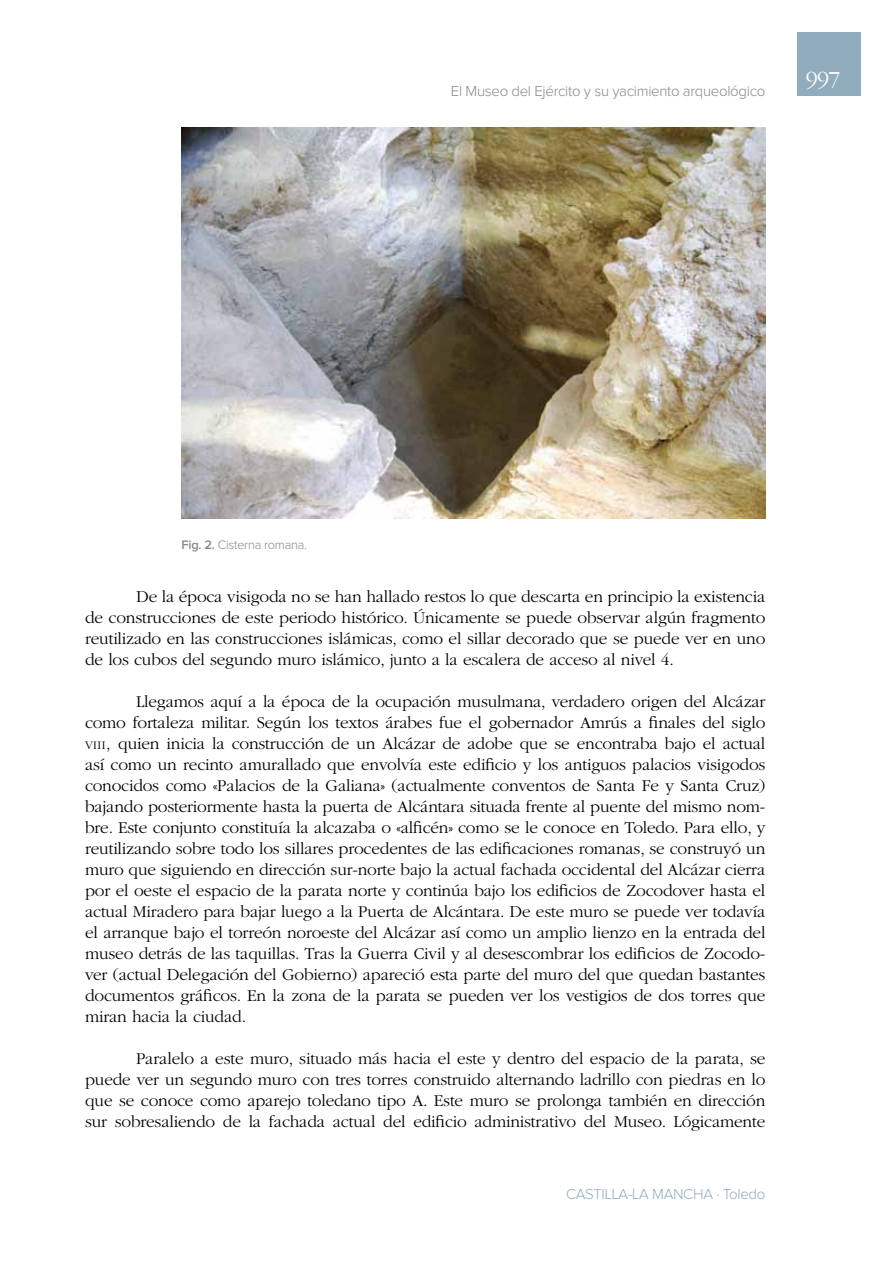
<style>
.page{position:relative;width:893px;height:1263px;background:#fff}
.page>*{position:absolute;margin:0;border:0;box-sizing:border-box;transform-origin:0 0}
.t1{font:300 24px "ITC Garamond Std";color:#fff}
.t2{font:300 17.25px/21px "ITC Garamond Std";letter-spacing:-.01em;color:#000;text-align:justify}
.t3{font:300 15px "Proxima Nova";letter-spacing:-.02em;color:#87888a}
.t4{font:300 15px "Proxima Nova";letter-spacing:-.02em;color:#91acbc}
.t5{font:300 12.75px "Proxima Nova";color:#87888a}
.s1{font-weight:600}
.s2{font-size:12.15px}
.s3{font-style:inherit}
</style>
<div class="page">
<div style="left:797px;top:32px;width:64px;height:64px;background:#91acbc"></div>
<img style="left:182px;top:128px;width:583px;height:390px">
<p class="t3" style="left:451px;top:84px;width:316px">El Museo del Ejército y su yacimiento arqueológico</p>
<h1 class="t1" style="left:806px;top:67px;width:36px">997</h1>
<p class="t5" style="left:182px;top:539px;width:127px"><span class="s1">Fig. 2.</span> Cisterna romana.</p>
<p class="t2" style="left:85px;top:587px;width:682px;text-indent:51px">De la época visigoda no se han hallado restos lo que descarta en principio la existencia de construcciones de este periodo histórico. Únicamente se puede observar algún fragmento reutilizado en las construcciones islámicas, como el sillar decorado que se puede ver en uno de los cubos del segundo muro islámico, junto a la escalera de acceso al nivel 4.</p>
<p class="t2" style="left:85px;top:692px;width:682px;text-indent:51px">Llegamos aquí a la época de la ocupación musulmana, verdadero origen del Alcázar como fortaleza militar. Según los textos árabes fue el gobernador Amrús a finales del siglo <span class="s2">viii</span><span class="s3">,</span> quien inicia la construcción de un Alcázar de adobe que se encontraba bajo el actual así como un recinto amurallado que envolvía este edificio y los antiguos palacios visigodos conocidos como «Palacios de la Galiana» (actualmente conventos de Santa Fe y Santa Cruz) bajando posteriormente hasta la puerta de Alcántara situada frente al puente del mismo nom&shy;bre. Este conjunto constituía la alcazaba o «alficén» como se le conoce en Toledo. Para ello, y reutilizando sobre todo los sillares procedentes de las edificaciones romanas, se construyó un muro que siguiendo en dirección sur-norte bajo la actual fachada occidental del Alcázar cierra por el oeste el espacio de la parata norte y continúa bajo los edificios de Zocodover hasta el actual Miradero para bajar luego a la Puerta de Alcántara. De este muro se puede ver todavía el arranque bajo el torreón noroeste del Alcázar así como un amplio lienzo en la entrada del museo detrás de las taquillas. Tras la Guerra Civil y al desescombrar los edificios de Zocodo&shy;ver (actual Delegación del Gobierno) apareció esta parte del muro del que quedan bastantes documentos gráficos. En la zona de la parata se pueden ver los vestigios de dos torres que miran hacia la ciudad.</p>
<p class="t2" style="left:85px;top:1049px;width:682px;text-indent:51px">Paralelo a este muro, situado más hacia el este y dentro del espacio de la parata, se puede ver un segundo muro con tres torres construido alternando ladrillo con piedras en lo que se conoce como aparejo toledano tipo A. Este muro se prolonga también en dirección sur sobresaliendo de la fachada actual del edificio administrativo del Museo. Lógicamente</p>
<p class="t4" style="left:566px;top:1187px;width:201px">CASTILLA-LA MANCHA · Toledo</p>
</div>
